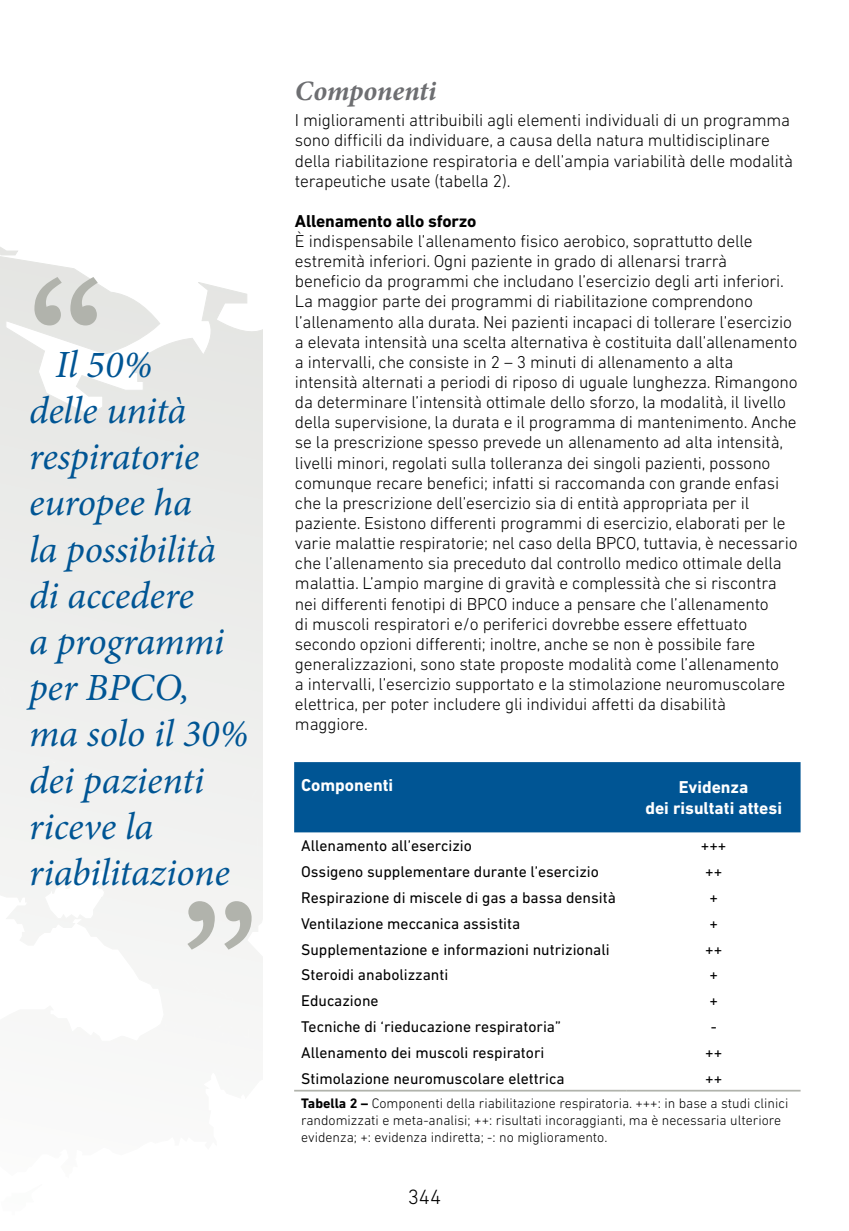
<style>
.page{position:relative;width:849px;height:1231px;background:#fff}
.page>*{position:absolute;margin:0;border:0;box-sizing:border-box;transform-origin:0 0}
.t1{font:197.75px "Euphemia UCAS";color:#b1b3ac}
.t2{font:italic 38.5px/46.2px "Minion Pro";letter-spacing:-.005em;color:#005594}
.t3{font:italic 700 28px "Minion Pro";letter-spacing:-.005em;color:#6d6e71}
.t4{font:300 21px "DIN Next LT Pro";color:#000}
.t5{font:300 17.5px/20.1px "DIN Next LT Pro";letter-spacing:-.01em;color:#000}
.t6{font:700 17.5px/21px "DIN Next LT Pro";color:#fff;text-align:center}
.t7{font:700 17.5px "DIN Next LT Pro";letter-spacing:-.01em;color:#000}
.t8{font:15.75px "DIN Next LT Pro";color:#000}
.t9{font:300 14px/16.8px "DIN Next LT Pro";color:#000}
.s1{font-weight:700}
</style>
<div class="page">
<svg style="left:0;top:247px;width:262px;height:376px"></svg>
<svg style="left:0;top:623px;width:262px;height:384px"></svg>
<div style="left:294px;top:762px;width:506px;height:70px;background:#005594"></div>
<hr style="left:294px;top:1089px;width:332px;height:2px;background:#b1b3ac">
<hr style="left:626px;top:1089px;width:174px;height:2px;background:#b1b3ac">
<h1 class="t1" style="left:29px;top:228px;width:80px">“</h1>
<h2 class="t2" style="left:29px;top:341px;width:221px;text-indent:26px">Il 50%<br>delle unità respiratorie europee ha<br>la possibilità di accedere<br>a programmi per BPCO,<br>ma solo il 30% dei pazienti riceve la riabilitazione</h2>
<h1 class="t1" style="left:181px;top:852px;width:82px">”</h1>
<h3 class="t3" style="left:295px;top:71px;width:143px">Componenti</h3>
<p class="t5" style="left:295px;top:110px;width:499px">I miglioramenti attribuibili agli elementi individuali di un programma sono difficili da individuare, a causa della natura multidisciplinare della riabilitazione respiratoria e dell’ampia variabilità delle modalità terapeutiche usate (tabella 2).</p>
<p class="t7" style="left:295px;top:211px;width:183px">Allenamento allo sforzo</p>
<p class="t5" style="left:295px;top:231px;width:504px">È indispensabile l’allenamento fisico aerobico, soprattutto delle estremità inferiori. Ogni paziente in grado di allenarsi trarrà<br>beneficio da programmi che includano l’esercizio degli arti inferiori.<br>La maggior parte dei programmi di riabilitazione comprendono l’allenamento alla durata. Nei pazienti incapaci di tollerare l’esercizio a elevata intensità una scelta alternativa è costituita dall’allenamento a intervalli, che consiste in 2 – 3 minuti di allenamento a alta intensità alternati a periodi di riposo di uguale lunghezza. Rimangono da determinare l’intensità ottimale dello sforzo, la modalità, il livello della supervisione, la durata e il programma di mantenimento. Anche se la prescrizione spesso prevede un allenamento ad alta intensità, livelli minori, regolati sulla tolleranza dei singoli pazienti, possono comunque recare benefici; infatti si raccomanda con grande enfasi che la prescrizione dell’esercizio sia di entità appropriata per il paziente. Esistono differenti programmi di esercizio, elaborati per le varie malattie respiratorie; nel caso della BPCO, tuttavia, è necessario che l’allenamento sia preceduto dal controllo medico ottimale della malattia. L’ampio margine di gravità e complessità che si riscontra nei differenti fenotipi di BPCO induce a pensare che l’allenamento<br>di muscoli respiratori e/o periferici dovrebbe essere effettuato secondo opzioni differenti; inoltre, anche se non è possibile fare generalizzazioni, sono state proposte modalità come l’allenamento<br>a intervalli, l’esercizio supportato e la stimolazione neuromuscolare elettrica, per poter includere gli individui affetti da disabilità maggiore.</p>
<p class="t6" style="left:301px;top:774px;width:94px">Componenti</p>
<p class="t6" style="left:645px;top:776px;width:138px">Evidenza<br>dei risultati attesi</p>
<p class="t8" style="left:301px;top:836px;width:172px">Allenamento all’esercizio</p>
<p class="t8" style="left:700px;top:836px;width:27px">+++</p>
<p class="t8" style="left:301px;top:862px;width:299px">Ossigeno supplementare durante l’esercizio</p>
<p class="t8" style="left:705px;top:862px;width:19px">++</p>
<p class="t8" style="left:301px;top:888px;width:316px">Respirazione di miscele di gas a bassa densità</p>
<p class="t8" style="left:709px;top:888px;width:10px">+</p>
<p class="t8" style="left:301px;top:914px;width:221px">Ventilazione meccanica assistita</p>
<p class="t8" style="left:709px;top:914px;width:10px">+</p>
<p class="t8" style="left:301px;top:940px;width:310px">Supplementazione e informazioni nutrizionali</p>
<p class="t8" style="left:705px;top:940px;width:19px">++</p>
<p class="t8" style="left:301px;top:965px;width:149px">Steroidi anabolizzanti</p>
<p class="t8" style="left:709px;top:965px;width:10px">+</p>
<p class="t8" style="left:301px;top:991px;width:79px">Educazione</p>
<p class="t8" style="left:709px;top:991px;width:10px">+</p>
<p class="t8" style="left:301px;top:1017px;width:261px">Tecniche di ‘rieducazione respiratoria”</p>
<p class="t8" style="left:710px;top:1017px;width:7px">-</p>
<p class="t8" style="left:301px;top:1043px;width:245px">Allenamento dei muscoli respiratori</p>
<p class="t8" style="left:705px;top:1043px;width:19px">++</p>
<p class="t8" style="left:301px;top:1069px;width:265px">Stimolazione neuromuscolare elettrica</p>
<p class="t8" style="left:705px;top:1069px;width:19px">++</p>
<p class="t9" style="left:301px;top:1094px;width:488px"><span class="s1">Tabella 2 –</span> Componenti della riabilitazione respiratoria. +++: in base a studi clinici randomizzati e meta-analisi; ++: risultati incoraggianti, ma è necessaria ulteriore evidenza; +: evidenza indiretta; -: no miglioramento.</p>
<p class="t4" style="left:407px;top:1184px;width:35px">344</p>
</div>
